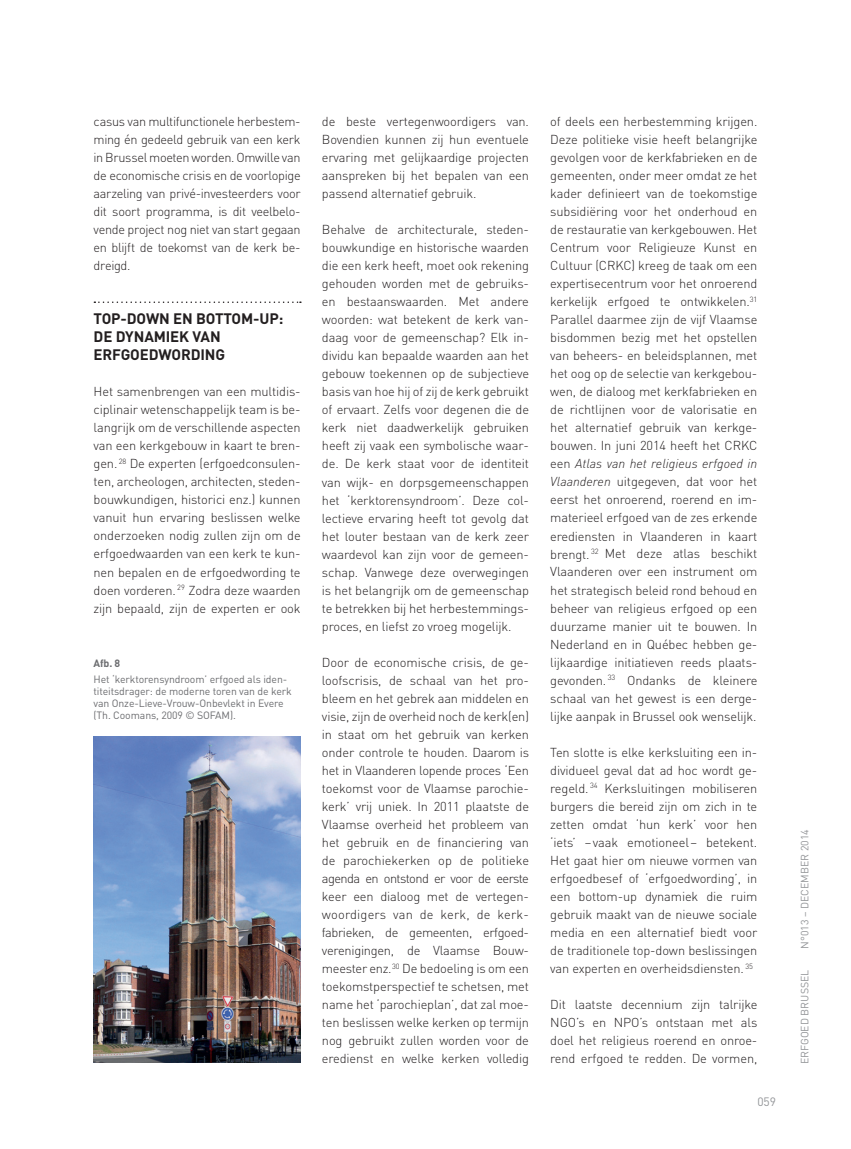
<style>
.page{position:relative;width:851px;height:1149px;background:#fff}
.page>*{position:absolute;margin:0;border:0;box-sizing:border-box;transform-origin:0 0}
.t1{font:700 15px/18px "DIN";letter-spacing:-.01em;color:#231f20}
.t2{font:300 12.9px/18px "DIN";letter-spacing:-.01em;color:#231f20;text-align:justify}
.t3{font:italic 300 12.9px "DINOT";color:#231f20}
.t4{font:12px "DIN";color:#939598}
.t5{font:10.5px/12px "DIN";letter-spacing:-.01em;color:#6c6d70}
.t6{font:10.5px "DIN";color:#939598}
.t7{font:700 10.5px "DIN";color:#6c6d70}
.s1{font-family:"DIN";font-style:normal}
.s2{font-family:"DINOT";font-style:italic}
</style>
<div class="page">
<svg style="left:94px;top:301px;width:207px;height:2px"></svg>
<img style="left:94px;top:736px;width:206px;height:326px">
<p class="t2" style="left:94px;top:112px;width:208px">casus van multifunctionele herbestem&shy;ming én gedeeld gebruik van een kerk in B russel moeten worden. O mwille van de economische crisis en de voorlopige aarzeling van privé-investeerders voor dit soort programma, is dit veelbelo&shy;vende project nog niet van start gegaan en blijft de toekomst van de kerk be&shy;dreigd.</p>
<p class="t1" style="left:94px;top:309px;width:191px">TOP-DOWN EN BOTTOM-UP:<br>DE DYNAMIEK VAN<br>ERFGOEDWORDING</p>
<p class="t2" style="left:94px;top:382px;width:208px">Het samenbrengen van een multidis&shy;ciplinair wetenschappelijk team is be&shy;langrijk om de verschillende aspecten van een kerkgebouw in kaart te bren&shy;gen. <sup>28</sup> De experten (erfgoedconsulen&shy;ten, archeologen, architecten, steden&shy;bouwkundigen, historici enz.) kunnen vanuit hun ervaring beslissen welke onderzoeken nodig zullen zijn om de erfgoedwaarden van een kerk te kun&shy;nen bepalen en de erfgoedwording te doen vorderen. <sup>29</sup> Zodra deze waarden zijn bepaald, zijn de experten er ook</p>
<p class="t7" style="left:93px;top:655px;width:28px">AFB. 8</p>
<p class="t5" style="left:93px;top:672px;width:200px">Het ‘kerktorensyndroom’ erfgoed als iden&shy;titeitsdrager: de moderne toren van de kerk van Onze-Lieve-Vrouw-Onbevlekt in Evere (Th. Coomans, 2009 © SOFAM).</p>
<p class="t2" style="left:322px;top:112px;width:208px">de beste vertegenwoordigers van.<br>Bovendien kunnen zij hun eventuele ervaring met gelijkaardige projecten aanspreken bij het bepalen van een passend alternatief gebruik.</p>
<p class="t2" style="left:322px;top:220px;width:208px">Behalve de architecturale, steden&shy;bouwkundige en historische waarden die een kerk heeft, moet ook rekening gehouden worden met de gebruiks&shy;en bestaanswaarden. M et andere woorden: wat betekent de kerk van&shy;daag voor de gemeenschap? Elk in&shy;dividu kan bepaalde waarden aan het gebouw toekennen op de subjectieve basis van hoe hij of zij de kerk gebruikt of ervaart. Zelfs voor degenen die de kerk niet daadwerkelijk gebruiken heeft zij vaak een symbolische waar&shy;de. De kerk staat voor de identiteit van wijk- en dorpsgemeenschappen het ‘kerktorensyndroom’. Deze col&shy;lectieve ervaring heeft tot gevolg dat het louter bestaan van de kerk zeer waardevol kan zijn voor de gemeen&shy;schap. Vanwege deze overwegingen is het belangrijk om de gemeenschap te betrekken bij het herbestemmings&shy;proces, en liefst zo vroeg mogelijk.</p>
<p class="t2" style="left:322px;top:652px;width:208px">Door de economische crisis, de ge&shy;loofscrisis, de schaal van het pro&shy;bleem en het gebrek aan middelen en visie, zijn de overheid noch de kerk(en) in staat om het gebruik van kerken onder controle te houden. Daarom is het in Vlaanderen lopende proces ‘Een toekomst voor de Vlaamse parochie&shy;kerk’ vrij uniek. In 2011 plaatste de Vlaamse overheid het probleem van het gebruik en de financiering van de parochiekerken op de politieke agenda en ontstond er voor de eerste keer een dialoog met de vertegen&shy;woordigers van de kerk, de kerk&shy;fabrieken, de gemeenten, erfgoed&shy;verenigingen, de Vlaamse Bouw&shy;meester enz.<sup>30</sup> De bedoeling is om een toekomstperspectief te schetsen, met name het ‘parochieplan’, dat zal moe&shy;ten beslissen welke kerken op termijn nog gebruikt zullen worden voor de eredienst en welke kerken volledig</p>
<p class="t2" style="left:550px;top:112px;width:208px">of deels een herbestemming krijgen.<br>Deze politieke visie heeft belangrijke gevolgen voor de kerkfabrieken en de gemeenten, onder meer omdat ze het kader definieert van de toekomstige subsidiëring voor het onderhoud en de restauratie van kerkgebouwen. H et Centrum voor Religieuze Kunst en Cultuur (CRKC) kreeg de taak om een expertisecentrum voor het onroerend kerkelijk erfgoed te ontwikkelen.<sup>31<br></sup>Parallel daarmee zijn de vijf Vlaamse bisdommen bezig met het opstellen van beheers- en beleidsplannen, met het oog op de selectie van kerkgebou&shy;wen, de dialoog met kerkfabrieken en de richtlijnen voor de valorisatie en het alternatief gebruik van kerkge&shy;bouwen. In juni 2014 heeft het CRKC</p>
<p class="t3" style="left:550px;top:456px;width:208px"><span class="s1">een</span> Atlas van het religieus erfgoed in</p>
<p class="t2" style="left:550px;top:472px;width:208px"><span class="s2">Vlaanderen</span> uitgegeven, dat voor het eerst het onroerend, roerend en im&shy;materieel erfgoed van de zes erkende erediensten in Vlaanderen in kaart brengt. <sup>32</sup> M et deze atlas beschikt Vlaanderen over een instrument om het strategisch beleid rond behoud en beheer van religieus erfgoed op een duurzame manier uit te bouwen. In Nederland en in Québec hebben ge&shy;lijkaardige initiatieven reeds plaats&shy;gevonden. <sup>33</sup> Ondanks de kleinere schaal van het gewest is een derge&shy;lijke aanpak in B russel ook wenselijk.</p>
<p class="t2" style="left:550px;top:742px;width:208px">Ten slotte is elke kerksluiting een in&shy;dividueel geval dat ad hoc wordt ge&shy;regeld. <sup>34</sup> Kerksluitingen mobiliseren burgers die bereid zijn om zich in te zetten omdat ‘hun kerk’ voor hen ‘iets’ –vaak emotioneel– betekent.<br>Het gaat hier om nieuwe vormen van erfgoedbesef of ‘erfgoedwording’, in een bottom-up dynamiek die ruim gebruik maakt van de nieuwe sociale media en een alternatief biedt voor de traditionele top-down beslissingen van experten en overheidsdiensten. <sup>35</sup></p>
<p class="t2" style="left:550px;top:994px;width:208px">D it laatste decennium zijn talrijke<br>NGO</p>
<p class="t2" style="left:550px;top:1012px;width:208px;text-indent:26px">’s en N PO ’s ontstaan met als doel het religieus roerend en onroe&shy;rend erfgoed te redden. De vormen,</p>
<p class="t4" style="left:757px;top:1094px;width:20px">059</p>
<p class="t6" style="left:798px;top:948px;width:121px;rotate:-90deg">N°013 – december 2014</p>
<p class="t6" style="left:798px;top:1063px;width:96px;rotate:-90deg">Erfgoed Brussel</p>
</div>
